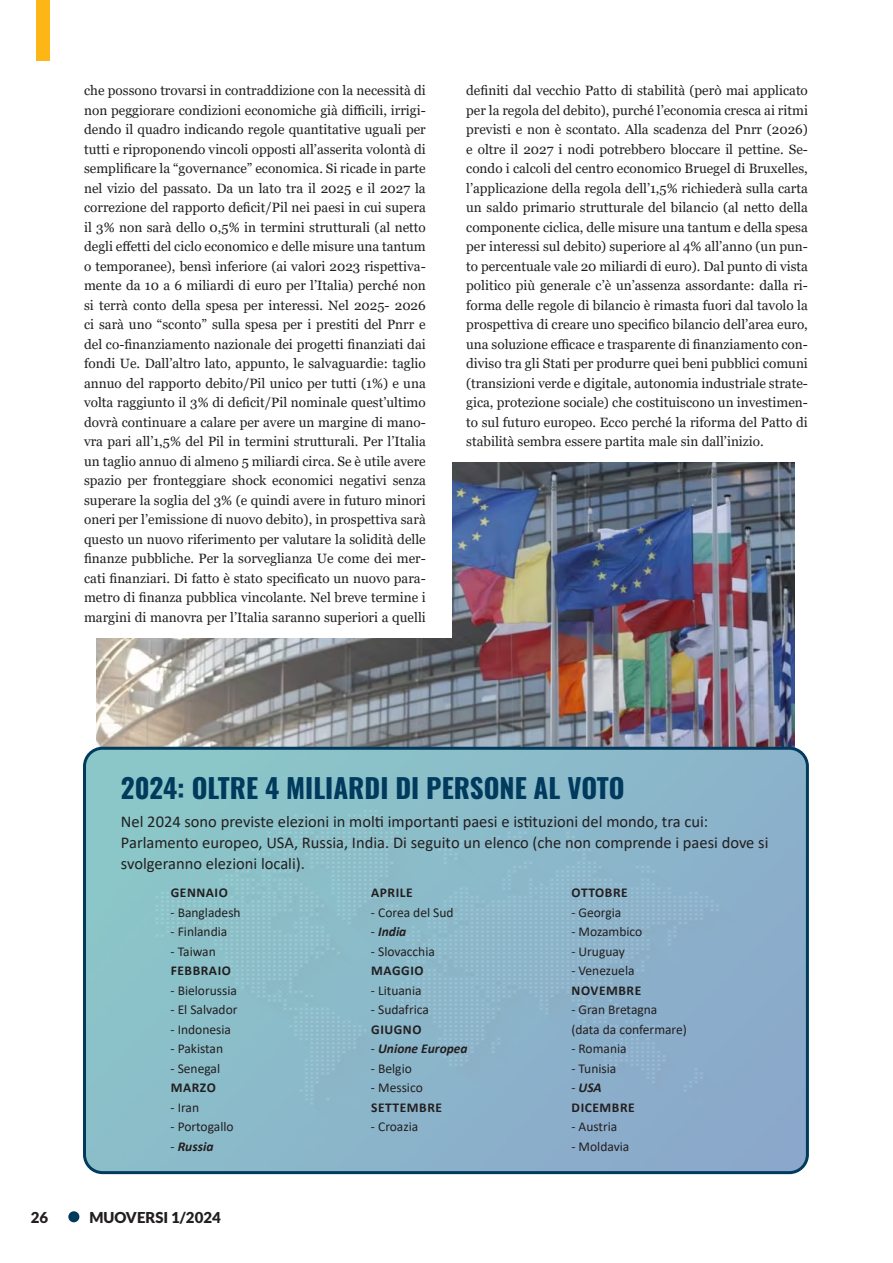
<style>
.page{position:relative;width:893px;height:1263px;background:#fff}
.page>*{position:absolute;margin:0;border:0;box-sizing:border-box;transform-origin:0 0}
.t1{font:700 27px "Oswald";color:#003a5d}
.t2{font:16.5px "Calibri";color:#231f20}
.t3{font:900 15px "Lato";color:#231f20}
.t4{font:13.5px/19.5px "Georgia";color:#231f20;text-align:justify}
.t5{font:13.5px "Calibri";color:#231f20}
.t6{font:700 13.5px "Calibri";letter-spacing:.04em;color:#231f20}
.t7{font:italic 700 13.5px "Calibri";color:#231f20}
.s1{font-weight:400;font-style:normal}
</style>
<div class="page">
<div style="left:36px;top:0;width:13px;height:61px;background:#fcb615"></div>
<div style="left:68px;top:1211px;width:11px;height:11px;background:#003a5d;border-radius:50%"></div>
<img style="left:97px;top:462px;width:697px;height:285px">
<div style="left:59px;top:425px;width:393px;height:213px;background:#fff"></div>
<img style="left:87px;top:748px;width:718px;height:422px">
<div style="left:83px;top:747px;width:726px;height:427px;border:3px solid #003a5d;border-radius:18px"></div>
<p class="t4" style="left:84px;top:81px;width:343px">che possono trovarsi in contraddizione con la necessità di non peggiorare condizioni economiche già difficili, irrigi&shy;dendo il quadro indicando regole quantitative uguali per tutti e riproponendo vincoli opposti all’asserita volontà di semplificare la “governance” economica. Si ricade in parte nel vizio del passato. Da un lato tra il 2025 e il 2027 la correzione del rapporto deficit/Pil nei paesi in cui supera il 3% non sarà dello 0,5% in termini strutturali (al netto degli effetti del ciclo economico e delle misure una tantum o temporanee), bensì inferiore (ai valori 2023 rispettiva&shy;mente da 10 a 6 miliardi di euro per l’Italia) perché non si terrà conto della spesa per interessi. Nel 2025- 2026 ci sarà uno “sconto” sulla spesa per i prestiti del Pnrr e del co-finanziamento nazionale dei progetti finanziati dai fondi Ue. Dall’altro lato, appunto, le salvaguardie: taglio annuo del rapporto debito/Pil unico per tutti (1%) e una volta raggiunto il 3% di deficit/Pil nominale quest’ultimo dovrà continuare a calare per avere un margine di mano&shy;vra pari all’1,5% del Pil in termini strutturali. Per l’Italia un taglio annuo di almeno 5 miliardi circa. Se è utile avere spazio per fronteggiare shock economici negativi senza superare la soglia del 3% (e quindi avere in futuro minori oneri per l’emissione di nuovo debito), in prospettiva sarà questo un nuovo riferimento per valutare la solidità delle finanze pubbliche. Per la sorveglianza Ue come dei mer&shy;cati finanziari. Di fatto è stato specificato un nuovo para&shy;metro di finanza pubblica vincolante. Nel breve termine i margini di manovra per l’Italia saranno superiori a quelli</p>
<p class="t4" style="left:466px;top:81px;width:343px">definiti dal vecchio Patto di stabilità (però mai applicato per la regola del debito), purché l’economia cresca ai ritmi previsti e non è scontato. Alla scadenza del Pnrr (2026) e oltre il 2027 i nodi potrebbero bloccare il pettine. Se&shy;condo i calcoli del centro economico Bruegel di Bruxelles, l’applicazione della regola dell’1,5% richiederà sulla carta un saldo primario strutturale del bilancio (al netto della componente ciclica, delle misure una tantum e della spesa per interessi sul debito) superiore al 4% all’anno (un pun&shy;to percentuale vale 20 miliardi di euro). Dal punto di vista politico più generale c’è un’assenza assordante: dalla ri&shy;forma delle regole di bilancio è rimasta fuori dal tavolo la prospettiva di creare uno specifico bilancio dell’area euro, una soluzione efficace e trasparente di finanziamento con&shy;diviso tra gli Stati per produrre quei beni pubblici comuni (transizioni verde e digitale, autonomia industriale strate&shy;gica, protezione sociale) che costituiscono un investimen&shy;to sul futuro europeo. Ecco perché la riforma del Patto di stabilità sembra essere partita male sin dall’inizio.</p>
<p class="t1" style="left:121px;top:774px;width:505px">2024: OLTRE 4 MILIARDI DI PERSONE AL VOTO</p>
<p class="t2" style="left:121px;top:810px;width:589px">Nel 2024 sono previste elezioni in molti importanti paesi e istituzioni del mondo, tra cui:</p>
<p class="t2" style="left:121px;top:831px;width:649px">Parlamento europeo, USA, Russia, India. Di seguito un elenco (che non comprende i paesi dove si</p>
<p class="t2" style="left:121px;top:852px;width:186px">svolgeranno elezioni locali).</p>
<p class="t6" style="left:171px;top:883px;width:59px">GENNAIO</p>
<p class="t5" style="left:171px;top:903px;width:72px">- Bangladesh</p>
<p class="t5" style="left:171px;top:922px;width:58px">- Finlandia</p>
<p class="t5" style="left:171px;top:942px;width:47px">- Taiwan</p>
<p class="t6" style="left:171px;top:961px;width:62px">FEBBRAIO</p>
<p class="t5" style="left:171px;top:981px;width:68px">- Bielorussia</p>
<p class="t5" style="left:171px;top:1000px;width:68px">- El Salvador</p>
<p class="t5" style="left:171px;top:1020px;width:62px">- Indonesia</p>
<p class="t5" style="left:171px;top:1039px;width:54px">- Pakistan</p>
<p class="t5" style="left:171px;top:1059px;width:51px">- Senegal</p>
<p class="t6" style="left:171px;top:1078px;width:47px">MARZO</p>
<p class="t5" style="left:171px;top:1098px;width:30px">- Iran</p>
<p class="t5" style="left:171px;top:1117px;width:65px">- Portogallo</p>
<p class="t7" style="left:171px;top:1137px;width:44px"><span class="s1">-</span> Russia</p>
<p class="t6" style="left:572px;top:883px;width:58px">OTTOBRE</p>
<p class="t5" style="left:571px;top:903px;width:51px">- Georgia</p>
<p class="t5" style="left:571px;top:922px;width:72px">- Mozambico</p>
<p class="t5" style="left:571px;top:942px;width:55px">- Uruguay</p>
<p class="t5" style="left:571px;top:961px;width:65px">- Venezuela</p>
<p class="t6" style="left:572px;top:981px;width:71px">NOVEMBRE</p>
<p class="t5" style="left:571px;top:1000px;width:87px">- Gran Bretagna</p>
<p class="t5" style="left:571px;top:1020px;width:117px">(data da confermare)</p>
<p class="t5" style="left:571px;top:1039px;width:57px">- Romania</p>
<p class="t5" style="left:571px;top:1059px;width:47px">- Tunisia</p>
<p class="t7" style="left:571px;top:1078px;width:32px"><span class="s1">-</span> USA</p>
<p class="t6" style="left:572px;top:1098px;width:65px">DICEMBRE</p>
<p class="t5" style="left:571px;top:1117px;width:48px">- Austria</p>
<p class="t5" style="left:571px;top:1137px;width:59px">- Moldavia</p>
<p class="t6" style="left:371px;top:883px;width:43px">APRILE</p>
<p class="t5" style="left:371px;top:903px;width:84px">- Corea del Sud</p>
<p class="t7" style="left:371px;top:922px;width:37px"><span class="s1">-</span> India</p>
<p class="t5" style="left:371px;top:942px;width:65px">- Slovacchia</p>
<p class="t6" style="left:371px;top:961px;width:54px">MAGGIO</p>
<p class="t5" style="left:371px;top:981px;width:52px">- Lituania</p>
<p class="t5" style="left:371px;top:1000px;width:59px">- Sudafrica</p>
<p class="t6" style="left:371px;top:1020px;width:52px">GIUGNO</p>
<p class="t7" style="left:371px;top:1039px;width:98px"><span class="s1">-</span> Unione Europea</p>
<p class="t5" style="left:371px;top:1059px;width:42px">- Belgio</p>
<p class="t5" style="left:371px;top:1078px;width:53px">- Messico</p>
<p class="t6" style="left:371px;top:1098px;width:72px">SETTEMBRE</p>
<p class="t5" style="left:371px;top:1117px;width:49px">- Croazia</p>
<p class="t3" style="left:31px;top:1208px;width:19px">26</p>
<p class="t3" style="left:89px;top:1208px;width:133px">MUOVERSI 1/2024</p>
</div>
